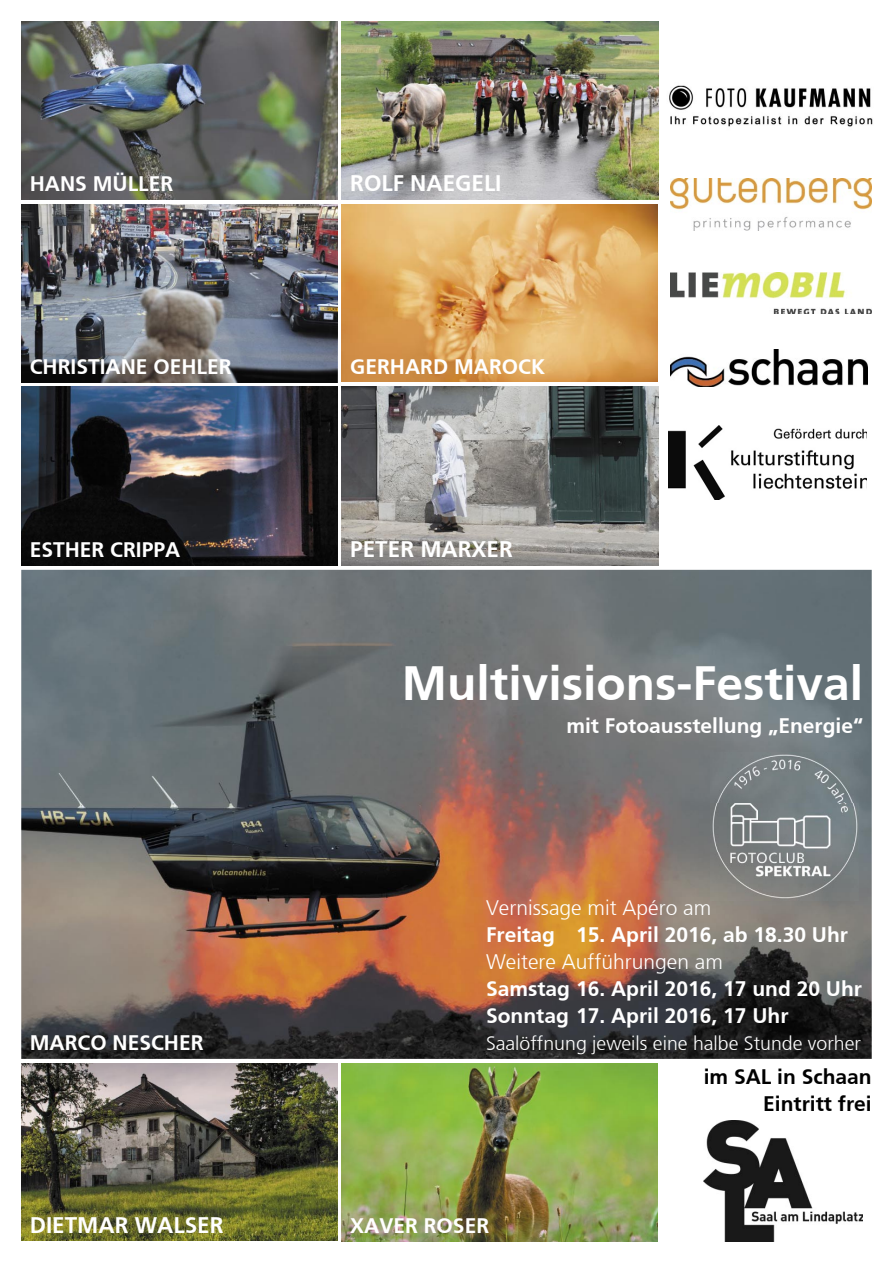
<style>
.page{position:relative;width:893px;height:1263px;background:#fff}
.page>*{position:absolute;margin:0;border:0;box-sizing:border-box;transform-origin:0 0}
.t1{font:700 48px "Frut S Bold";color:#fff}
.t2{font:700 22.5px "Frut S Bold";color:#fff}
.t3{font:700 21px/27px "Frut S Bold";color:#fff}
.t4{font:300 21px "Frutiger Slowlight";color:#fff}
.t5{font:700 21px/27px "Frut S Bold";color:#000;text-align:right}
.t6{font:300 19.5px "Frutiger Slowlight";color:#fff}
</style>
<div class="page">
<img style="left:21px;top:570px;width:851px;height:489px">
<img style="left:342px;top:21px;width:316px;height:179px">
<img style="left:342px;top:1063px;width:315px;height:179px">
<img style="left:21px;top:204px;width:317px;height:179px">
<img style="left:21px;top:387px;width:316px;height:178px">
<img style="left:342px;top:387px;width:316px;height:178px">
<img style="left:342px;top:204px;width:316px;height:178px">
<img style="left:21px;top:21px;width:317px;height:179px">
<img style="left:21px;top:1063px;width:317px;height:178px">
<img style="left:711px;top:753px;width:148px;height:148px">
<img style="left:669px;top:426px;width:198px;height:74px">
<img style="left:669px;top:85px;width:204px;height:42px">
<img style="left:671px;top:349px;width:196px;height:38px">
<img style="left:671px;top:272px;width:200px;height:42px">
<img style="left:671px;top:179px;width:201px;height:52px">
<img style="left:704px;top:1121px;width:159px;height:121px">
<p class="t3" style="left:30px;top:170px;width:145px">HANS MÜLLER</p>
<p class="t2" style="left:350px;top:170px;width:153px">ROLF NAEGELI</p>
<p class="t3" style="left:30px;top:353px;width:203px">CHRISTIANE OEHLER</p>
<p class="t3" style="left:30px;top:536px;width:152px">ESTHER CRIPPA</p>
<p class="t3" style="left:30px;top:1029px;width:175px">MARCO NESCHER</p>
<p class="t3" style="left:350px;top:353px;width:196px">GERHARD MAROCK</p>
<p class="t2" style="left:350px;top:536px;width:164px">PETER MARXER</p>
<h1 class="t1" style="left:402px;top:655px;width:463px">Multivisions-Festival</h1>
<p class="t3" style="left:566px;top:712px;width:298px">mit Fotoausstellung „Energie“</p>
<p class="t4" style="left:486px;top:896px;width:227px">Vernissage mit Apéro am</p>
<p class="t3" style="left:486px;top:921px;width:363px">Freitag 15. April 2016, ab 18.30 Uhr</p>
<p class="t4" style="left:486px;top:950px;width:238px">Weitere Aufführungen am</p>
<p class="t3" style="left:486px;top:975px;width:377px">Samstag 16. April 2016, 17 und 20 Uhr<br>Sonntag 17. April 2016, 17 Uhr</p>
<p class="t6" style="left:486px;top:1032px;width:376px">Saalöffnung jeweils eine halbe Stunde vorher</p>
<p class="t5" style="left:704px;top:1063px;width:170px">im SAL in Schaan<br>Eintritt frei</p>
<p class="t2" style="left:30px;top:1212px;width:195px">DIETMAR WALSER</p>
<p class="t3" style="left:350px;top:1212px;width:140px">XAVER ROSER</p>
</div>
